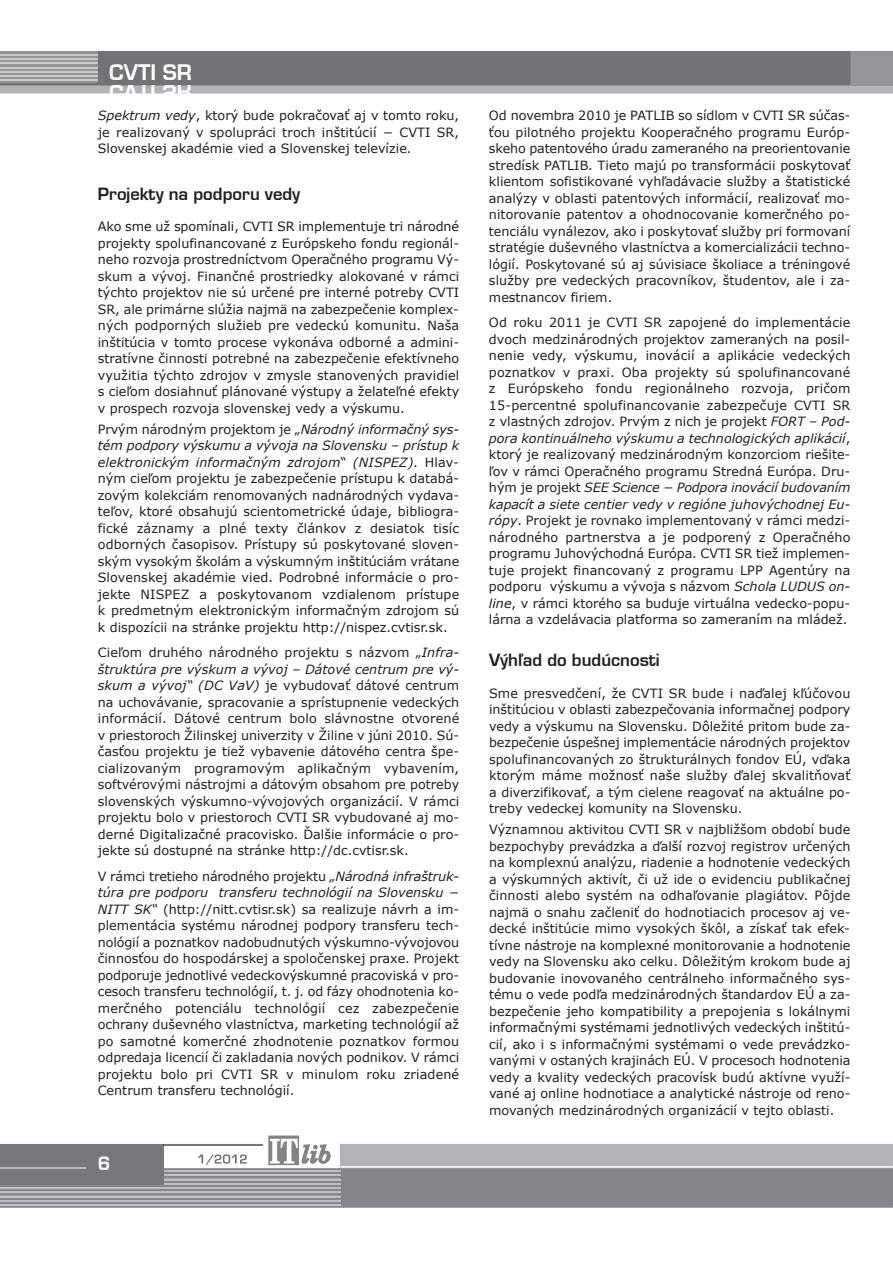
<style>
.page{position:relative;width:893px;height:1263px;background:#fff}
.page>*{position:absolute;margin:0;border:0;box-sizing:border-box;transform-origin:0 0}
.t1{font:18px "Euromode CE Bold";color:#fff}
.t2{font:16.5px "Euromode CE Bold";color:#231f20}
.t3{font:12.75px/16.5px "Verdana";color:#231f20;text-align:justify}
.s1{font-style:italic}
</style>
<div class="page">
<div style="left:340px;top:1144px;width:553px;height:10px;background:#b2b3b7"></div>
<div style="left:0;top:1144px;width:164px;height:40px;background:#76787b"></div>
<img style="left:268px;top:1136px;width:63px;height:18px">
<svg style="left:0;top:1154px;width:893px;height:54px;background:#97989b"></svg>
<hr style="left:164px;top:1144px;width:99px;height:1px;background:#76787b">
<svg style="left:0;top:51px;width:893px;height:43px;background:#858689"></svg>
<p class="t3" style="left:98px;top:107px;width:363px"><span class="s1">Spektrum vedy</span>, ktorý bude pokračovať aj v tomto roku, je realizovaný v spolupráci troch inštitúcií − CVTI SR, Slovenskej akadémie vied a Slovenskej televízie.</p>
<p class="t2" style="left:98px;top:184px;width:204px">Projekty na podporu vedy</p>
<p class="t3" style="left:98px;top:218px;width:363px">Ako sme už spomínali, CVTI SR implementuje tri národné projekty spolufinancované z Európskeho fondu regionál&shy;neho rozvoja prostredníctvom Operačného programu Vý&shy;skum a vývoj. Finančné prostriedky alokované v rámci týchto projektov nie sú určené pre interné potreby CVTI SR, ale primárne slúžia najmä na zabezpečenie komplex&shy;ných podporných služieb pre vedeckú komunitu. Naša inštitúcia v tomto procese vykonáva odborné a admini&shy;stratívne činnosti potrebné na zabezpečenie efektívneho využitia týchto zdrojov v zmysle stanovených pravidiel s cieľom dosiahnuť plánované výstupy a želateľné efekty v prospech rozvoja slovenskej vedy a výskumu.</p>
<p class="t3" style="left:98px;top:420px;width:363px">Prvým národným projektom je „<span class="s1">Národný informačný sys&shy;tém podpory výskumu a vývoja na Slovensku – prístup k elektronickým informačným zdrojom</span>“ <span class="s1">(NISPEZ).</span> Hlav&shy;ným cieľom projektu je zabezpečenie prístupu k databá&shy;zovým kolekciám renomovaných nadnárodných vydava&shy;teľov, ktoré obsahujú scientometrické údaje, bibliogra&shy;fické záznamy a plné texty článkov z desiatok tisíc odborných časopisov. Prístupy sú poskytované sloven&shy;ským vysokým školám a výskumným inštitúciám vrátane Slovenskej akadémie vied. Podrobné informácie o pro&shy;jekte NISPEZ a poskytovanom vzdialenom prístupe k predmetným elektronickým informačným zdrojom sú k dispozícii na stránke projektu http://nispez.cvtisr.sk.</p>
<p class="t3" style="left:98px;top:644px;width:363px">Cieľom druhého národného projektu s názvom „<span class="s1">Infra&shy;štruktúra pre výskum a vývoj – Dátové centrum pre vý&shy;skum a vývoj“ (DC VaV)</span> je vybudovať dátové centrum na uchovávanie, spracovanie a sprístupnenie vedeckých informácií. Dátové centrum bolo slávnostne otvorené v priestoroch Žilinskej univerzity v Žiline v júni 2010. Sú&shy;časťou projektu je tiež vybavenie dátového centra špe&shy;cializovaným programovým aplikačným vybavením, softvérovými nástrojmi a dátovým obsahom pre potreby slovenských výskumno-vývojových organizácií. V rámci projektu bolo v priestoroch CVTI SR vybudované aj mo&shy;derné Digitalizačné pracovisko. Ďalšie informácie o pro&shy;jekte sú dostupné na stránke http://dc.cvtisr.sk.</p>
<p class="t3" style="left:98px;top:867px;width:363px">V rámci tretieho národného projektu <span class="s1">„Národná infraštruk&shy;túra pre podporu transferu technológií na Slovensku − NITT SK“</span> (http://nitt.cvtisr.sk) sa realizuje návrh a im&shy;plementácia systému národnej podpory transferu tech&shy;nológií a poznatkov nadobudnutých výskumno-vývojovou činnosťou do hospodárskej a spoločenskej praxe. Projekt podporuje jednotlivé vedeckovýskumné pracoviská v pro&shy;cesoch transferu technológií, t. j. od fázy ohodnotenia ko&shy;merčného potenciálu technológií cez zabezpečenie ochrany duševného vlastníctva, marketing technológií až po samotné komerčné zhodnotenie poznatkov formou odpredaja licencií či zakladania nových podnikov. V rámci projektu bolo pri CVTI SR v minulom roku zriadené Centrum transferu technológií.</p>
<h1 class="t1" style="left:98px;top:1152px;width:14px">6</h1>
<p class="t3" style="left:489px;top:107px;width:363px">Od novembra 2010 je PATLIB so sídlom v CVTI SR súčas&shy;ťou pilotného projektu Kooperačného programu Európ&shy;skeho patentového úradu zameraného na preorientovanie stredísk PATLIB. Tieto majú po transformácii poskytovať klientom sofistikované vyhľadávacie služby a štatistické analýzy v oblasti patentových informácií, realizovať mo&shy;nitorovanie patentov a ohodnocovanie komerčného po&shy;tenciálu vynálezov, ako i poskytovať služby pri formovaní stratégie duševného vlastníctva a komercializácii techno&shy;lógií. Poskytované sú aj súvisiace školiace a tréningové služby pre vedeckých pracovníkov, študentov, ale i za&shy;mestnancov firiem.</p>
<p class="t3" style="left:489px;top:314px;width:363px">Od roku 2011 je CVTI SR zapojené do implementácie dvoch medzinárodných projektov zameraných na posil&shy;nenie vedy, výskumu, inovácií a aplikácie vedeckých poznatkov v praxi. Oba projekty sú spolufinancované z Európskeho fondu regionálneho rozvoja, pričom 15-percentné spolufinancovanie zabezpečuje CVTI SR z vlastných zdrojov. Prvým z nich je projekt <span class="s1">FORT – Pod&shy;pora kontinuálneho výskumu a technologických aplikácií</span>, ktorý je realizovaný medzinárodným konzorciom riešite&shy;ľov v rámci Operačného programu Stredná Európa. Dru&shy;hým je projekt <span class="s1">SEE Science − Podpora inovácií budovaním kapacít a siete centier vedy v regióne juhovýchodnej Eu&shy;rópy</span>. Projekt je rovnako implementovaný v rámci medzi&shy;národného partnerstva a je podporený z Operačného programu Juhovýchodná Európa. CVTI SR tiež implemen&shy;tuje projekt financovaný z programu LPP Agentúry na podporu výskumu a vývoja s názvom <span class="s1">Schola LUDUS on&shy;line</span>, v rámci ktorého sa buduje virtuálna vedecko-popu&shy;lárna a vzdelávacia platforma so zameraním na mládež.</p>
<p class="t2" style="left:489px;top:650px;width:172px">Výhľad do budúcnosti</p>
<p class="t3" style="left:489px;top:684px;width:363px">Sme presvedčení, že CVTI SR bude i naďalej kľúčovou inštitúciou v oblasti zabezpečovania informačnej podpory vedy a výskumu na Slovensku. Dôležité pritom bude za&shy;bezpečenie úspešnej implementácie národných projektov spolufinancovaných zo štrukturálnych fondov EÚ, vďaka ktorým máme možnosť naše služby ďalej skvalitňovať a diverzifikovať, a tým cielene reagovať na aktuálne po&shy;treby vedeckej komunity na Slovensku.</p>
<p class="t3" style="left:489px;top:821px;width:363px">Významnou aktivitou CVTI SR v najbližšom období bude bezpochyby prevádzka a ďalší rozvoj registrov určených na komplexnú analýzu, riadenie a hodnotenie vedeckých a výskumných aktivít, či už ide o evidenciu publikačnej činnosti alebo systém na odhaľovanie plagiátov. Pôjde najmä o snahu začleniť do hodnotiacich procesov aj ve&shy;decké inštitúcie mimo vysokých škôl, a získať tak efek&shy;tívne nástroje na komplexné monitorovanie a hodnotenie vedy na Slovensku ako celku. Dôležitým krokom bude aj budovanie inovovaného centrálneho informačného sys&shy;tému o vede podľa medzinárodných štandardov EÚ a za&shy;bezpečenie jeho kompatibility a prepojenia s lokálnymi informačnými systémami jednotlivých vedeckých inštitú&shy;cií, ako i s informačnými systémami o vede prevádzko&shy;vanými v ostaných krajinách EÚ. V procesoch hodnotenia vedy a kvality vedeckých pracovísk budú aktívne využí&shy;vané aj online hodnotiace a analytické nástroje od reno&shy;movaných medzinárodných organizácií v tejto oblasti.</p>
</div>
